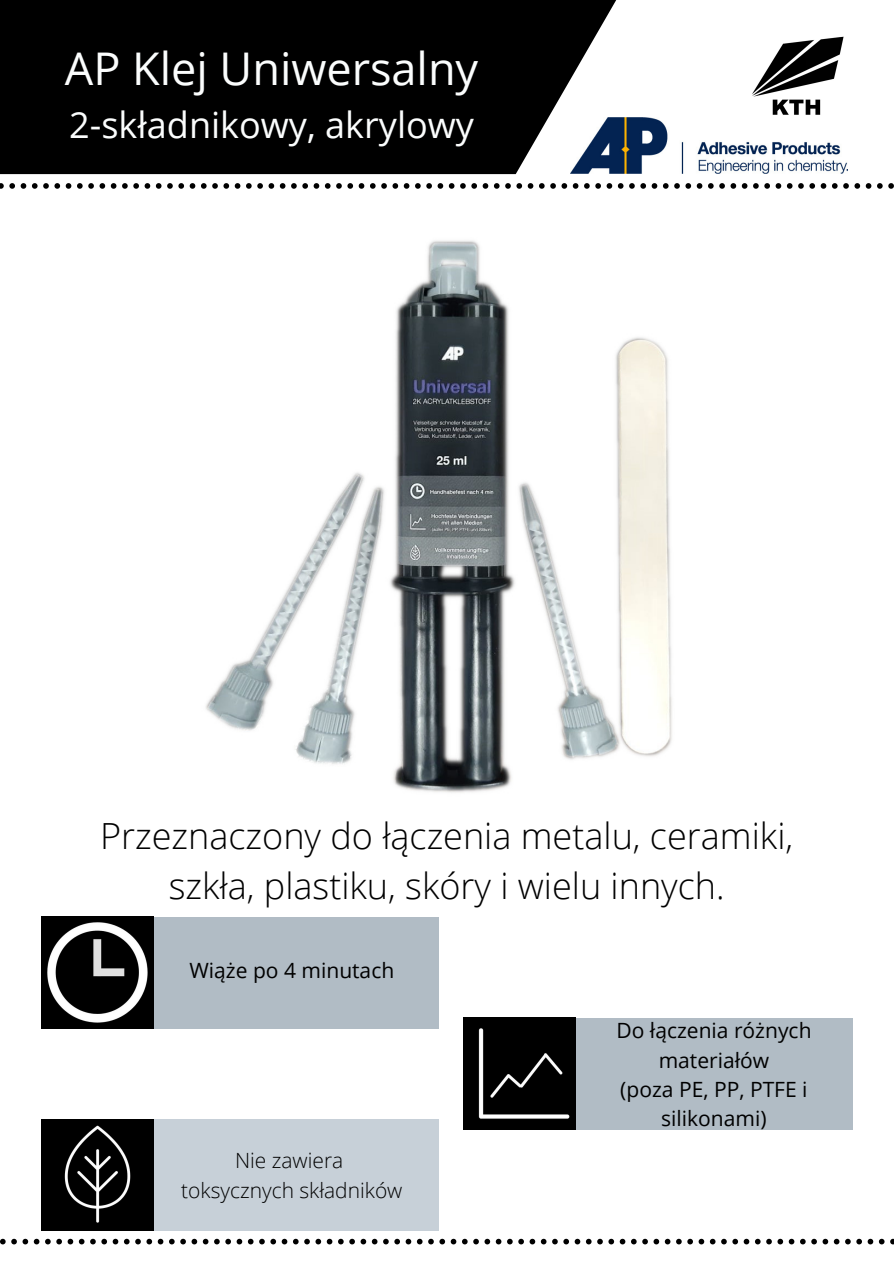
<style>
.page{position:relative;width:894px;height:1264px;background:#fff}
.page>*{position:absolute;margin:0;border:0;box-sizing:border-box;transform-origin:0 0}
.t1{font:45px "Open Sans";color:#fbfdfd}
.t2{font:300 36px/49.5px "Open Sans";color:#000;text-align:center}
.t3{font:36px "Open Sans";color:#fbfdfd}
.t4{font:21px/29.2px "Open Sans";color:#000;text-align:center}
.t5{font:300 21px "Open Sans";color:#000}
</style>
<div class="page">
<div style="left:0;top:0;width:617px;height:174px;background:#000"></div>
<svg style="left:0;top:183px;width:893px;height:6px"></svg>
<svg style="left:0;top:1238px;width:893px;height:6px"></svg>
<img style="left:752px;top:36px;width:92px;height:79px">
<img style="left:570px;top:117px;width:277px;height:57px">
<img style="left:206px;top:240px;width:466px;height:553px">
<div style="left:42px;top:916px;width:396px;height:112px;background:#b1bcc5"></div>
<div style="left:463px;top:1017px;width:389px;height:112px;background:#b1bcc5"></div>
<div style="left:42px;top:1119px;width:396px;height:112px;background:#c7d0d8"></div>
<img style="left:42px;top:916px;width:111px;height:112px">
<img style="left:463px;top:1017px;width:112px;height:112px">
<img style="left:42px;top:1119px;width:111px;height:111px">
<p class="t1" style="left:65px;top:37px;width:414px">AP Klej Uniwersalny</p>
<p class="t3" style="left:69px;top:100px;width:406px">2-składnikowy, akrylowy</p>
<p class="t2" style="left:100px;top:810px;width:694px">Przeznaczony do łączenia metalu, ceramiki, szkła, plastiku, skóry i wielu innych.</p>
<p class="t4" style="left:189px;top:955px;width:206px">Wiąże po 4 minutach</p>
<p class="t5" style="left:235px;top:1145px;width:110px">Nie zawiera</p>
<p class="t5" style="left:181px;top:1175px;width:223px">toksycznych składników</p>
<p class="t4" style="left:616px;top:1015px;width:197px">Do łączenia różnych materiałów</p>
<p class="t4" style="left:620px;top:1074px;width:189px">(poza PE, PP, PTFE i silikonami)</p>
</div>
